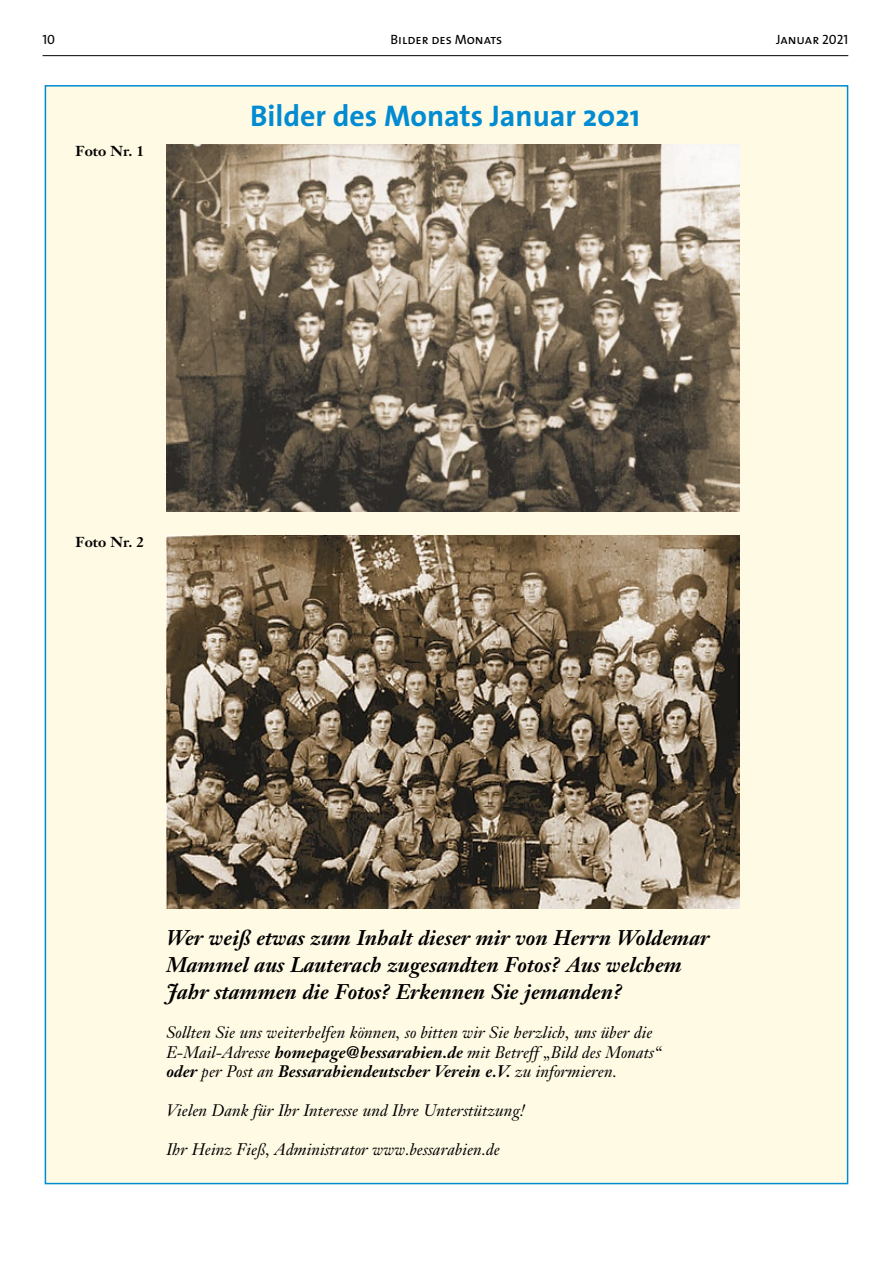
<style>
.page{position:relative;width:893px;height:1263px;background:#fff}
.page>*{position:absolute;margin:0;border:0;box-sizing:border-box;transform-origin:0 0}
.t1{font:700 30px "The Sans";color:#008bd2}
.t2{font:italic 700 21px/27px "Janson Text";color:#000}
.t3{font:italic 16.5px/19.5px "Janson Text";letter-spacing:.005em;color:#000}
.t4{font:700 14.25px "Janson Text";letter-spacing:.005em;color:#000}
.t5{font:13.5px "The Sans Caps";color:#000}
.s1{font-weight:700}
</style>
<div class="page">
<hr style="left:43px;top:55px;width:805px;height:1px;background:#000">
<div style="left:45px;top:86px;width:803px;height:1097px;background:#fffae4"></div>
<img style="left:166px;top:145px;width:574px;height:367px">
<img style="left:166px;top:536px;width:574px;height:373px">
<p class="t5" style="left:43px;top:28px;width:14px">10</p>
<p class="t5" style="left:391px;top:28px;width:113px">Bilder des Monats</p>
<p class="t5" style="left:776px;top:28px;width:74px">Januar 2021</p>
<p class="t4" style="left:76px;top:142px;width:70px">Foto Nr. 1</p>
<h1 class="t1" style="left:250px;top:91px;width:392px">Bilder des Monats Januar 2021</h1>
<p class="t4" style="left:76px;top:533px;width:70px">Foto Nr. 2</p>
<p class="t2" style="left:166px;top:924px;width:544px">Wer weiß etwas zum Inhalt dieser mir von Herrn Woldemar<br>Mammel aus Lauterach zugesandten Fotos? Aus welchem<br>Jahr stammen die Fotos? Erkennen Sie jemanden?</p>
<p class="t3" style="left:166px;top:1023px;width:497px">Sollten Sie uns weiterhelfen können, so bitten wir Sie herzlich, uns über die<br>E-Mail-Adresse <span class="s1">homepage@bessarabien.de</span> mit Betreff „Bild des Monats“ <span class="s1">oder</span> per Post an <span class="s1">Bessarabiendeutscher Verein e.V.</span> zu informieren.</p>
<p class="t3" style="left:166px;top:1101px;width:360px">Vielen Dank für Ihr Interesse und Ihre Unterstützung!</p>
<p class="t3" style="left:166px;top:1140px;width:335px">Ihr Heinz Fieß, Administrator www.bessarabien.de</p>
</div>
